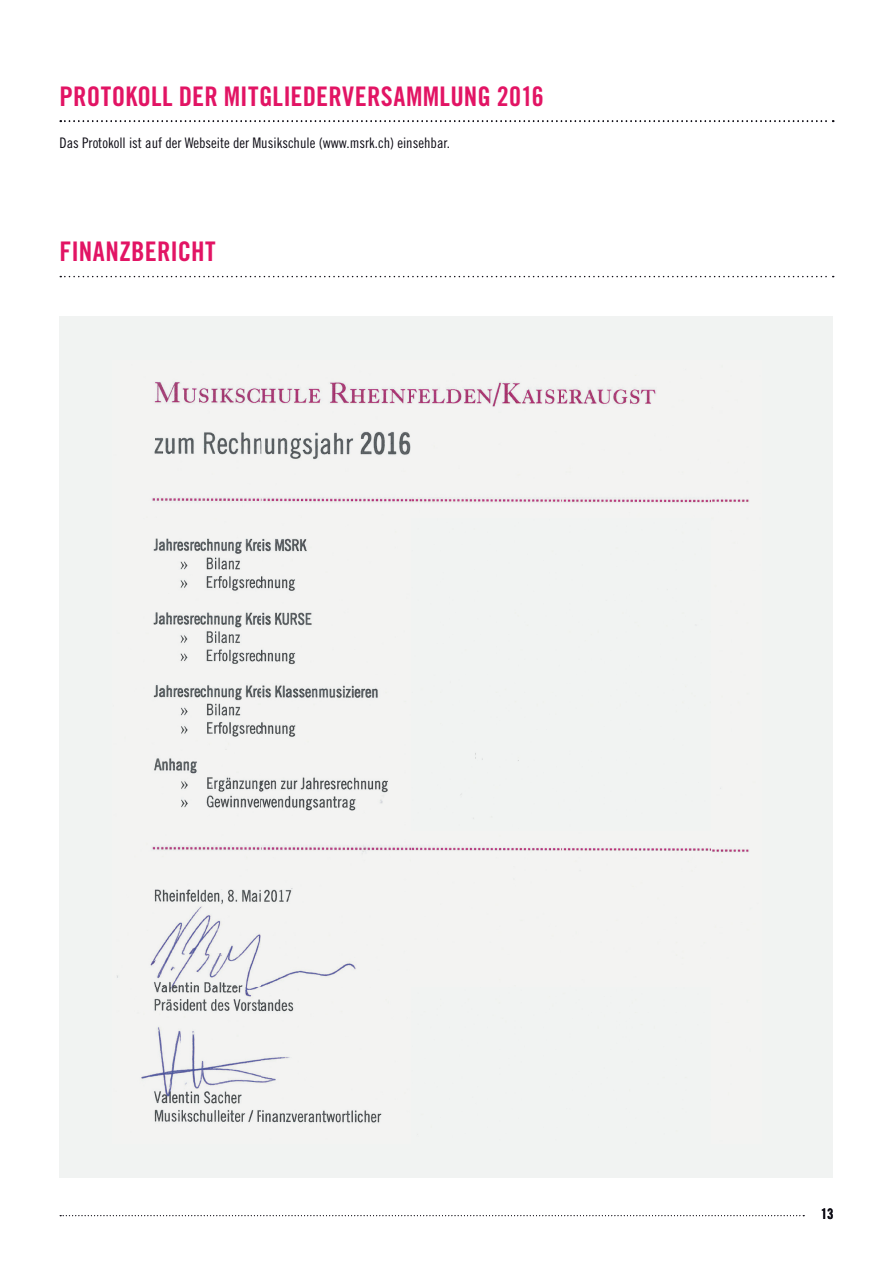
<style>
.page{position:relative;width:893px;height:1263px;background:#fff}
.page>*{position:absolute;margin:0;border:0;box-sizing:border-box;transform-origin:0 0}
.t1{font:27px "Trade Gothic Bold Cond Twenty";letter-spacing:.01em;color:#e21464}
.t2{font:14.55px "Trade Gothic Cond Eighteen";color:#0e0c15}
.t3{font:14.55px "Trade Gothic Bold Cond Twenty";color:#0e0c15}
</style>
<div class="page">
<div style="left:60px;top:316px;width:773px;height:861px;background:#f1f3f2"></div>
<svg style="left:60px;top:276px;width:774px;height:1px"></svg>
<svg style="left:60px;top:120px;width:774px;height:2px"></svg>
<svg style="left:60px;top:1215px;width:744px;height:1px"></svg>
<img style="left:117px;top:382px;width:632px;height:741px">
<h1 class="t1" style="left:60px;top:80px;width:486px">PROTOKOLL DER MITGLIEDERVERSAMMLUNG 2016</h1>
<p class="t2" style="left:60px;top:134px;width:392px">Das Protokoll ist auf der Webseite der Musikschule (www.msrk.ch) einsehbar.</p>
<h1 class="t1" style="left:60px;top:235px;width:158px">FINANZBERICHT</h1>
<p class="t3" style="left:821px;top:1205px;width:14px">13</p>
</div>
